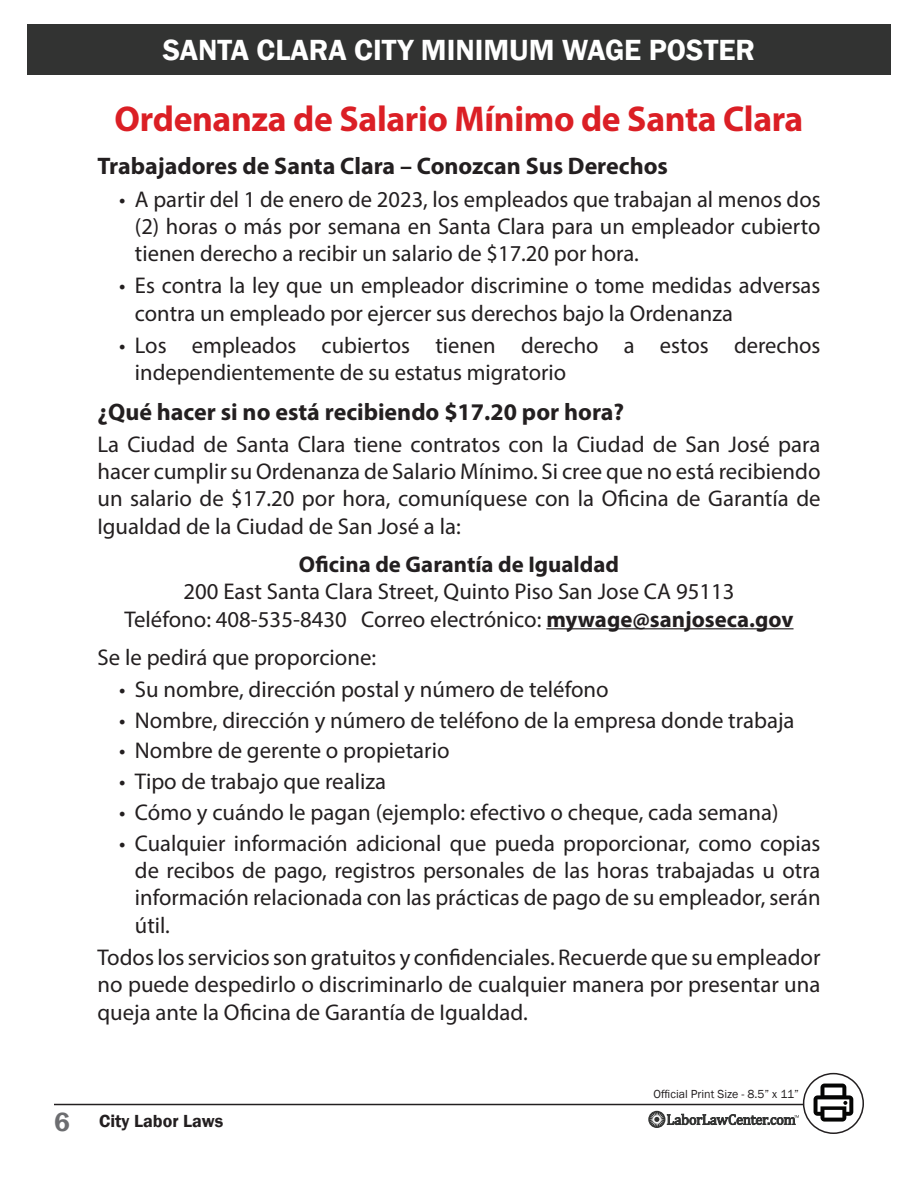
<style>
.page{position:relative;width:918px;height:1188px;background:#fff}
.page>*{position:absolute;margin:0;border:0;box-sizing:border-box;transform-origin:0 0}
.t1{font:700 36px "Myriad Pro";letter-spacing:-.01em;color:#db1f25}
.t2{font:600 30px "Franklin Gothic";color:#fff}
.t3{font:700 24px "Myriad Pro";color:#231f20}
.t4{font:22.8px/27.3px "Myriad Pro";color:#231f20;text-align:justify}
.t5{font:700 22.8px "Myriad Pro";color:#231f20}
.t6{font:600 18px "Franklin Gothic";color:#231f20}
.t7{font:12px "Franklin Gothic";color:#231f20}
.s1{font-weight:700}
.s2{font-size:27px;color:#6c6d70}
</style>
<div class="page">
<hr style="left:54px;top:1104px;width:810px;height:1px;background:#231f20">
<svg style="left:648px;top:1072px;width:216px;height:62px"></svg>
<div style="left:27px;top:24px;width:864px;height:50px;background:#323332"></div>
<hr style="left:546px;top:628px;width:248px;height:1px;background:#231f20">
<p class="t2" style="left:163px;top:31px;width:594px">SANTA CLARA CITY MINIMUM WAGE POSTER</p>
<p class="t1" style="left:115px;top:95px;width:690px">Ordenanza de Salario Mínimo de Santa Clara</p>
<p class="t3" style="left:97px;top:151px;width:572px">Trabajadores de Santa Clara – Conozcan Sus Derechos</p>
<p class="t4" style="left:135px;top:185px;width:687px;text-indent:-16px">• A partir del 1 de enero de 2023, los empleados que trabajan al menos dos (2) horas o más por semana en Santa Clara para un empleador cubierto tienen derecho a recibir un salario de $17.20 por hora.</p>
<p class="t4" style="left:135px;top:272px;width:687px;text-indent:-16px">• Es contra la ley que un empleador discrimine o tome medidas adversas contra un empleado por ejercer sus derechos bajo la Ordenanza</p>
<p class="t4" style="left:135px;top:331px;width:687px;text-indent:-16px">• Los empleados cubiertos tienen derecho a estos derechos independientemente de su estatus migratorio</p>
<p class="t3" style="left:97px;top:396px;width:528px">¿Qué hacer si no está recibiendo $17.20 por hora?</p>
<p class="t4" style="left:97px;top:430px;width:725px">La Ciudad de Santa Clara tiene contratos con la Ciudad de San José para hacer cumplir su Ordenanza de Salario Mínimo. Si cree que no está recibiendo un salario de $17.20 por hora, comuníquese con la Oficina de Garantía de Igualdad de la Ciudad de San José a la:</p>
<p class="t5" style="left:299px;top:549px;width:322px">Oficina de Garantía de Igualdad</p>
<p class="t4" style="left:183px;top:578px;width:553px">200 East Santa Clara Street, Quinto Piso San Jose CA 95113</p>
<p class="t4" style="left:124px;top:605px;width:671px">Teléfono: 408-535-8430 Correo electrónico: <span class="s1">mywage@sanjoseca.gov</span></p>
<p class="t4" style="left:97px;top:643px;width:280px">Se le pedirá que proporcione:</p>
<p class="t4" style="left:119px;top:675px;width:491px">• Su nombre, dirección postal y número de teléfono</p>
<p class="t4" style="left:119px;top:706px;width:677px">• Nombre, dirección y número de teléfono de la empresa donde trabaja</p>
<p class="t4" style="left:119px;top:737px;width:332px">• Nombre de gerente o propietario</p>
<p class="t4" style="left:119px;top:767px;width:269px">• Tipo de trabajo que realiza</p>
<p class="t4" style="left:119px;top:798px;width:661px">• Cómo y cuándo le pagan (ejemplo: efectivo o cheque, cada semana)</p>
<p class="t4" style="left:135px;top:829px;width:687px;text-indent:-16px">• Cualquier información adicional que pueda proporcionar, como copias de recibos de pago, registros personales de las horas trabajadas u otra información relacionada con las prácticas de pago de su empleador, serán útil.</p>
<p class="t4" style="left:97px;top:943px;width:725px">Todos los servicios son gratuitos y confidenciales. Recuerde que su empleador no puede despedirlo o discriminarlo de cualquier manera por presentar una queja ante la Oficina de Garantía de Igualdad.</p>
<p class="t6" style="left:54px;top:1110px;width:171px"><span class="s2">6</span> City Labor Laws</p>
<p class="t7" style="left:653px;top:1087px;width:147px">Official Print Size - 8.5” x 11”</p>
</div>
